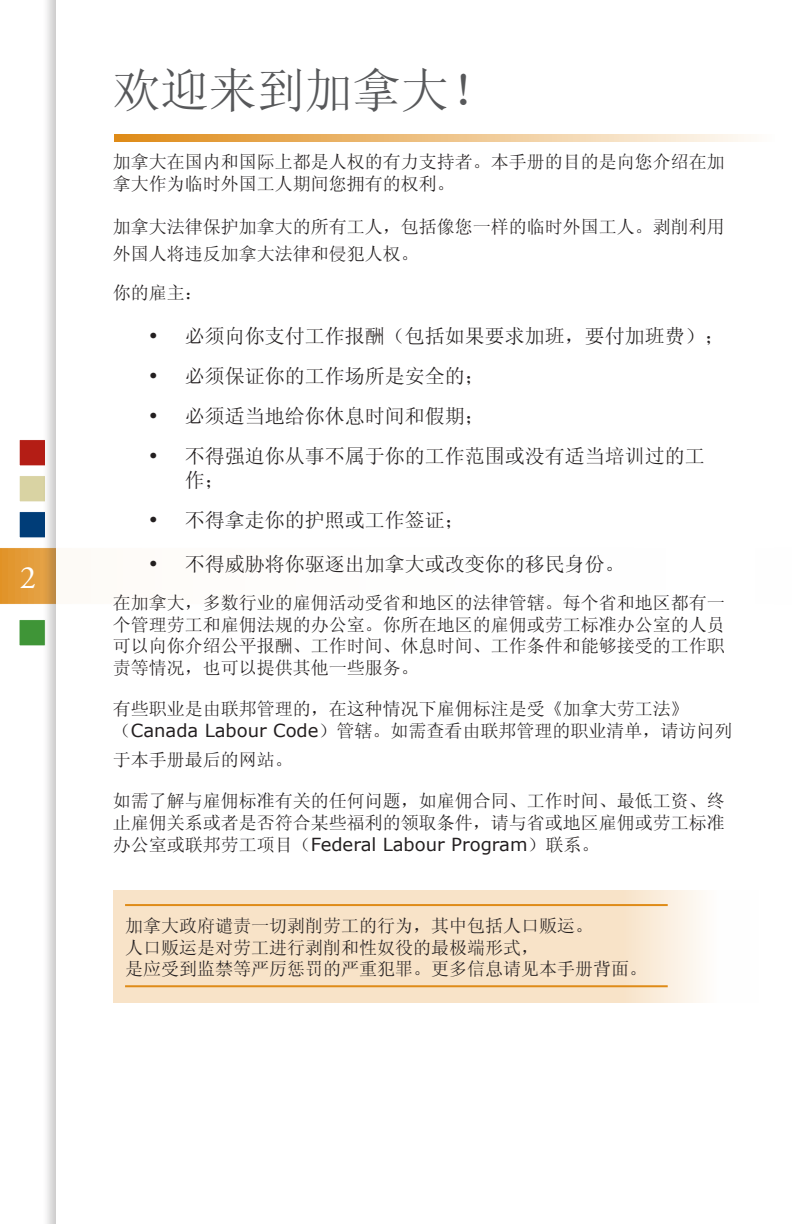
<style>
.page{position:relative;width:792px;height:1224px;background:#fff}
.page>*{position:absolute;margin:0;border:0;box-sizing:border-box;transform-origin:0 0}
.t1{font:48px "Sim Sun";color:#57585a}
.t2{font:32.6px "Adobe Garamond Pro";color:#fff}
.t3{font:20px/24px "Sim Sun";color:#231f20}
.notes{font:18px/21.6px "Sim Sun";color:#231f20}
.s1{font-family:"Verdana"}
</style>
<div class="page">
<div style="left:19px;top:439px;width:27px;height:27px;background:#b41d15;border:1px solid #fff"></div>
<div style="left:19px;top:475px;width:27px;height:27px;background:#d9d3a3;border:1px solid #fff"></div>
<div style="left:19px;top:511px;width:27px;height:27px;background:#003d78;border:1px solid #fff"></div>
<div style="left:19px;top:619px;width:27px;height:27px;background:#3f9537;border:1px solid #fff"></div>
<svg style="left:0;top:548px;width:42px;height:56px;background:#e29a36"></svg>
<svg style="left:113px;top:890px;width:590px;height:113px;background:#f8e4ca"></svg>
<svg style="left:114px;top:134px;width:637px;height:8px;background:#edc185"></svg>
<hr style="left:125px;top:904px;width:543px;height:2px;background:#df8b17">
<hr style="left:125px;top:985px;width:543px;height:2px;background:#df8b17">
<p class="t2" style="left:20px;top:558px;width:18px">2</p>
<p class="t1" style="left:113px;top:66px;width:385px">欢迎来到加拿大！</p>
<p class="notes" style="left:113px;top:151px;width:613px">加拿大在国内和国际上都是人权的有力支持者。本手册的目的是向您介绍在加拿大作为临时外国工人期间您拥有的权利。</p>
<p class="notes" style="left:113px;top:213px;width:613px;line-height:27px">加拿大法律保护加拿大的所有工人，包括像您一样的临时外国工人。剥削利用外国人将违反加拿大法律和侵犯人权。</p>
<p class="notes" style="left:113px;top:281px;width:91px">你的雇主：</p>
<p class="t3" style="left:149px;top:323px;width:577px">• 必须向你支付工作报酬（包括如果要求加班，要付加班费）；</p>
<p class="t3" style="left:149px;top:363px;width:337px">• 必须保证你的工作场所是安全的；</p>
<p class="t3" style="left:149px;top:403px;width:337px">• 必须适当地给你休息时间和假期；</p>
<p class="t3" style="left:185px;top:443px;width:521px;text-indent:-36px">• 不得强迫你从事不属于你的工作范围或没有适当培训过的工作；</p>
<p class="t3" style="left:149px;top:507px;width:317px">• 不得拿走你的护照或工作签证；</p>
<p class="t3" style="left:149px;top:552px;width:477px">• 不得威胁将你驱逐出加拿大或改变你的移民身份。</p>
<p class="notes" style="left:113px;top:592px;width:613px;text-align:justify">在加拿大，多数行业的雇佣活动受省和地区的法律管辖。每个省和地区都有一个管理劳工和雇佣法规的办公室。你所在地区的雇佣或劳工标准办公室的人员可以向你介绍公平报酬、工作时间、休息时间、工作条件和能够接受的工作职责等情况，也可以提供其他一些服务。</p>
<p class="notes" style="left:113px;top:698px;width:621px">有些职业是由联邦管理的，在这种情况下雇佣标注是受《加拿大劳工法》（<span class="s1">Canada Labour Code</span>）管辖。如需查看由联邦管理的职业清单，请访问列</p>
<p class="notes" style="left:113px;top:748px;width:181px">于本手册最后的网站。</p>
<p class="notes" style="left:113px;top:790px;width:613px;text-align:justify">如需了解与雇佣标准有关的任何问题，如雇佣合同、工作时间、最低工资、终止雇佣关系或者是否符合某些福利的领取条件，请与省或地区雇佣或劳工标准办公室或联邦劳工项目（<span class="s1">Federal Labour Program</span>）联系。</p>
<p class="notes" style="left:125px;top:915px;width:524px">加拿大政府谴责一切剥削劳工的行为，其中包括人口贩运。<br>人口贩运是对劳工进行剥削和性奴役的最极端形式，<br>是应受到监禁等严厉惩罚的严重犯罪。更多信息请见本手册背面。</p>
</div>
